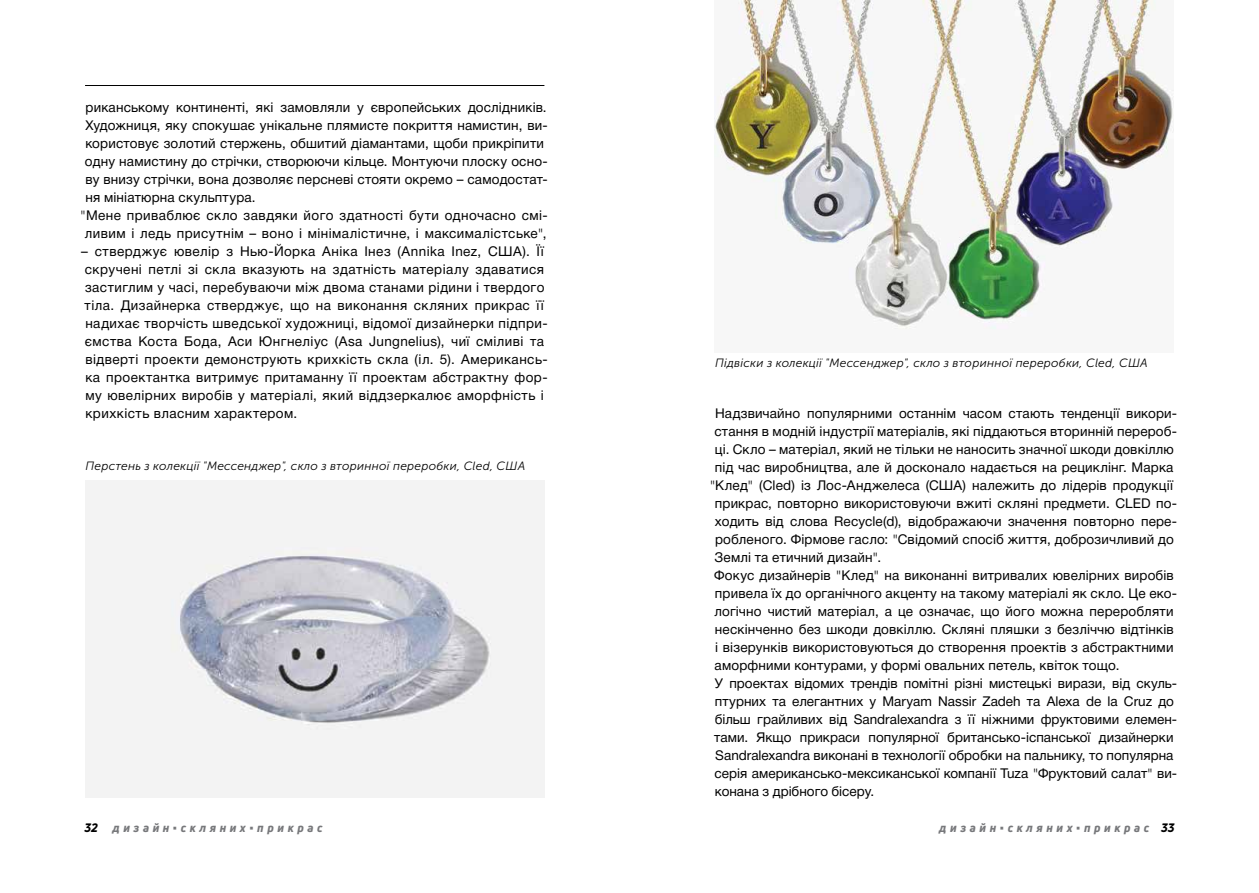
<style>
.page{position:relative;width:1259px;height:893px;background:#fff}
.page>*{position:absolute;margin:0;border:0;box-sizing:border-box;transform-origin:0 0}
.t1{font:13.5px "Helvetica Neue Cyr";letter-spacing:.015em;color:#000}
.t2{font:13.5px/18px "Helvetica Neue Cyr";letter-spacing:.035em;color:#000}
.t3{font:italic 12px "Museo Sans Cyrl 300";letter-spacing:.02em;color:#000}
.t4{font:italic 800 12px "Uni Neue";letter-spacing:.3em;color:#77787b}
.s1{color:#000}
.s2{font-family:"Calibri";font-weight:400;font-style:normal}
</style>
<div class="page">
<hr style="left:85px;top:85px;width:459px;height:1px;background:#000">
<img style="left:85px;top:480px;width:459px;height:318px">
<img style="left:714px;top:0;width:460px;height:330px">
<p class="t1" style="left:86px;top:99px;width:462px">риканському континенті, які замовляли у європейських дослідників.</p>
<p class="t1" style="left:85px;top:117px;width:464px">Художниця, яку спокушає унікальне плямисте покриття намистин, ви-</p>
<p class="t1" style="left:85px;top:135px;width:460px">користовує золотий стержень, обшитий діамантами, щоби прикріпити</p>
<p class="t1" style="left:85px;top:153px;width:464px">одну намистину до стрічки, створюючи кільце. Монтуючи плоску осно-</p>
<p class="t1" style="left:85px;top:171px;width:464px">ву внизу стрічки, вона дозволяє персневі стояти окремо – самодостат-</p>
<p class="t1" style="left:85px;top:189px;width:172px">ня мініатюрна скульптура.</p>
<p class="t1" style="left:80px;top:207px;width:469px">"Мене приваблює скло завдяки його здатності бути одночасно смі-</p>
<p class="t1" style="left:85px;top:225px;width:463px">ливим і ледь присутнім – воно і мінімалістичне, і максималістське",</p>
<p class="t2" style="left:81px;top:242px;width:468px">– стверджує ювелір з Нью-Йорка Аніка Інез (Annika Inez, США). Її скручені петлі зі скла вказують на здатність матеріалу здаватися застиглим у часі, перебуваючи між двома станами рідини і твердого тіла. Дизайнерка стверджує, що на виконання скляних прикрас її надихає творчість шведської художниці, відомої дизайнерки підпри&shy;ємства Коста Бода, Аси Юнгнеліус (Asa Jungnelius), чиї сміливі та відверті проекти демонструють крихкість скла (іл. 5). Американсь&shy;ка проектантка витримує притаманну її проектам абстрактну фор&shy;му ювелірних виробів у матеріалі, який віддзеркалює аморфність і крихкість власним характером.</p>
<p class="t3" style="left:85px;top:459px;width:441px">Перстень з колекції "Мессенджер", скло з вторинної переробки, Cled, США</p>
<p class="t3" style="left:715px;top:356px;width:434px">Підвіски з колекції "Мессенджер", скло з вторинної переробки, Cled, США</p>
<p class="t1" style="left:715px;top:405px;width:463px">Надзвичайно популярними останнім часом стають тенденції викори-</p>
<p class="t1" style="left:714px;top:423px;width:464px">стання в модній індустрії матеріалів, які піддаються вторинній перероб-</p>
<p class="t1" style="left:715px;top:441px;width:460px">ці. Скло – матеріал, який не тільки не наносить значної шкоди довкіллю</p>
<p class="t1" style="left:715px;top:459px;width:460px">під час виробництва, але й досконало надається на рециклінг. Марка</p>
<p class="t1" style="left:710px;top:477px;width:465px">"Клед" (Cled) із Лос-Анджелеса (США) належить до лідерів продукції</p>
<p class="t1" style="left:715px;top:495px;width:464px">прикрас, повторно використовуючи вжиті скляні предмети. CLED по-</p>
<p class="t1" style="left:715px;top:513px;width:464px">ходить від слова Recyсle(d), відображаючи значення повторно пере-</p>
<p class="t1" style="left:715px;top:531px;width:460px">робленого. Фірмове гасло: "Свідомий спосіб життя, доброзичливий до</p>
<p class="t1" style="left:714px;top:549px;width:168px">Землі та етичний дизайн".</p>
<p class="t1" style="left:714px;top:567px;width:461px">Фокус дизайнерів "Клед" на виконанні витривалих ювелірних виробів</p>
<p class="t1" style="left:715px;top:585px;width:464px">привела їх до органічного акценту на такому матеріалі як скло. Це еко-</p>
<p class="t1" style="left:714px;top:603px;width:460px">логічно чистий матеріал, а це означає, що його можна переробляти</p>
<p class="t1" style="left:715px;top:621px;width:460px">нескінченно без шкоди довкіллю. Скляні пляшки з безліччю відтінків</p>
<p class="t1" style="left:715px;top:639px;width:460px">і візерунків використовуються до створення проектів з абстрактними</p>
<p class="t1" style="left:714px;top:657px;width:406px">аморфними контурами, у формі овальних петель, квіток тощо.</p>
<p class="t1" style="left:715px;top:675px;width:464px">У проектах відомих трендів помітні різні мистецькі вирази, від скуль-</p>
<p class="t1" style="left:715px;top:693px;width:460px">птурних та елегантних у Maryam Nassir Zadeh та Alexa de la Cruz до</p>
<p class="t1" style="left:714px;top:711px;width:464px">більш грайливих від Sandralexandra з її ніжними фруктовими елемен-</p>
<p class="t1" style="left:714px;top:729px;width:461px">тами. Якщо прикраси популярної британсько-іспанської дизайнерки</p>
<p class="t1" style="left:715px;top:747px;width:460px">Sandralexandra виконані в технології обробки на пальнику, то популярна</p>
<p class="t1" style="left:714px;top:765px;width:464px">серія американсько-мексиканської компанії Tuza "Фруктовий салат" ви-</p>
<p class="t1" style="left:715px;top:783px;width:161px">конана з дрібного бісеру.</p>
<p class="t4" style="left:84px;top:819px;width:239px"><span class="s1">32</span> дизайн<span class="s2">▪</span>скляних<span class="s2">▪</span>прикрас</p>
<p class="t4" style="left:939px;top:819px;width:237px">дизайн<span class="s2">▪</span>скляних<span class="s2">▪</span>прикрас <span class="s1">33</span></p>
</div>
